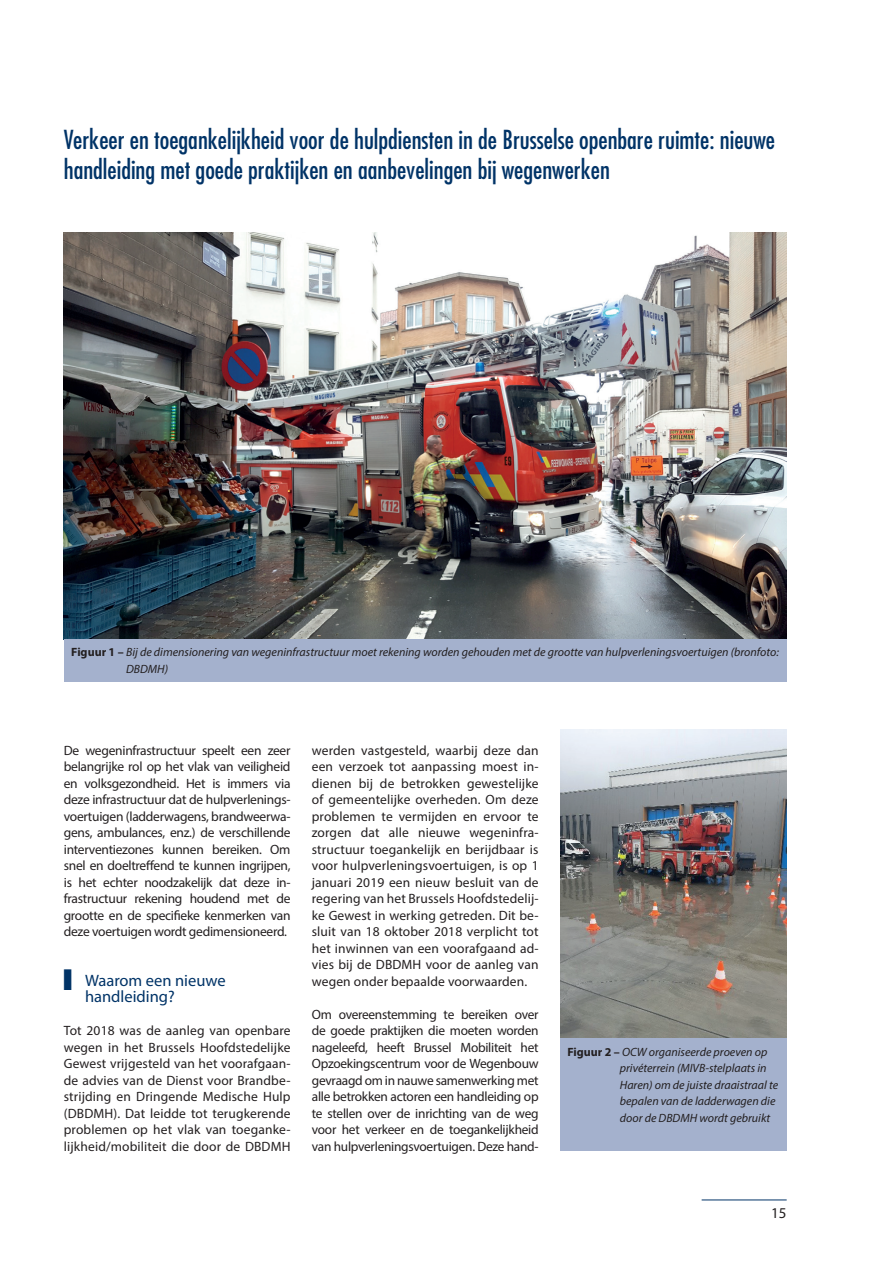
<style>
.page{position:relative;width:893px;height:1263px;background:#fff}
.page>*{position:absolute;margin:0;border:0;box-sizing:border-box;transform-origin:0 0}
.t1{font:condensed 25.5px/30px "Futura Std";color:#003367}
.t2{font:16.5px/16.5px "Myriad Pro";color:#003367}
.t3{font:15px "Myriad Pro";color:#231f20}
.t4{font:13.5px/16.5px "Myriad Pro";color:#231f20;text-align:justify}
.t5{font:italic 12px/16.5px "Myriad Pro";color:#231f20}
.s1{font-weight:700;font-style:normal}
</style>
<div class="page">
<hr style="left:702px;top:1199px;width:85px;height:1px;background:#003367">
<img style="left:64px;top:232px;width:723px;height:407px">
<div style="left:64px;top:639px;width:723px;height:43px;background:#a4b1cd"></div>
<img style="left:561px;top:729px;width:226px;height:309px">
<div style="left:560px;top:1038px;width:227px;height:113px;background:#a4b1cd"></div>
<h1 class="t1" style="left:64px;top:124px;width:713px">Verkeer en toegankelijkheid voor de hulpdiensten in de Brusselse openbare ruimte: nieuwe handleiding met goede praktijken en aanbevelingen bij wegenwerken</h1>
<p class="t5" style="left:126px;top:644px;width:654px;text-indent:-55px"><span class="s1">Figuur 1 –</span> Bij de dimensionering van wegeninfrastructuur moet rekening worden gehouden met de grootte van hulpverleningsvoertuigen (bronfoto:<br>DBDMH)</p>
<p class="t4" style="left:64px;top:742px;width:228px">De wegeninfrastructuur speelt een zeer belangrijke rol op het vlak van veiligheid en volksgezondheid. Het is immers via deze infrastructuur dat de hulpverlenings&shy;voertuigen (ladderwagens, brandweerwa&shy;gens, ambulances, enz.) de verschillende interventiezones kunnen bereiken. Om snel en doeltreffend te kunnen ingrijpen, is het echter noodzakelijk dat deze in&shy;frastructuur rekening houdend met de grootte en de specifieke kenmerken van deze voertuigen wordt gedimensioneerd.</p>
<p class="t2" style="left:85px;top:972px;width:142px;text-indent:-21px">■ Waarom een nieuwe handleiding?</p>
<p class="t4" style="left:64px;top:1022px;width:228px">Tot 2018 was de aanleg van openbare wegen in het Brussels Hoofdstedelijke Gewest vrijgesteld van het voorafgaan&shy;de advies van de Dienst voor Brandbe&shy;strijding en Dringende Medische Hulp (DBDMH). Dat leidde tot terugkerende problemen op het vlak van toeganke&shy;lijkheid/mobiliteit die door de DBDMH</p>
<p class="t4" style="left:312px;top:742px;width:228px">werden vastgesteld, waarbij deze dan een verzoek tot aanpassing moest in&shy;dienen bij de betrokken gewestelijke of gemeentelijke overheden. Om deze problemen te vermijden en ervoor te zorgen dat alle nieuwe wegeninfra&shy;structuur toegankelijk en berijdbaar is voor hulpverleningsvoertuigen, is op 1 januari 2019 een nieuw besluit van de regering van het Brussels Hoofdstedelij&shy;ke Gewest in werking getreden. Dit be&shy;sluit van 18 oktober 2018 verplicht tot het inwinnen van een voorafgaand ad&shy;vies bij de DBDMH voor de aanleg van wegen onder bepaalde voorwaarden.</p>
<p class="t4" style="left:312px;top:1006px;width:228px">Om overeenstemming te bereiken over de goede praktijken die moeten worden nageleefd, heeft Brussel Mobiliteit het Opzoekingscentrum voor de Wegenbouw gevraagd om in nauwe samenwerking met alle betrokken actoren een handleiding op te stellen over de inrichting van de weg voor het verkeer en de toegankelijkheid van hulpverleningsvoertuigen. Deze hand-</p>
<p class="t5" style="left:620px;top:1043px;width:160px;text-indent:-52px"><span class="s1">Figuur 2 –</span> OCW organiseerde proeven op privéterrein (MIVB-stelplaats in Haren) om de juiste draaistraal te bepalen van de ladderwagen die door de DBDMH wordt gebruikt</p>
<p class="t3" style="left:771px;top:1203px;width:17px">15</p>
</div>
